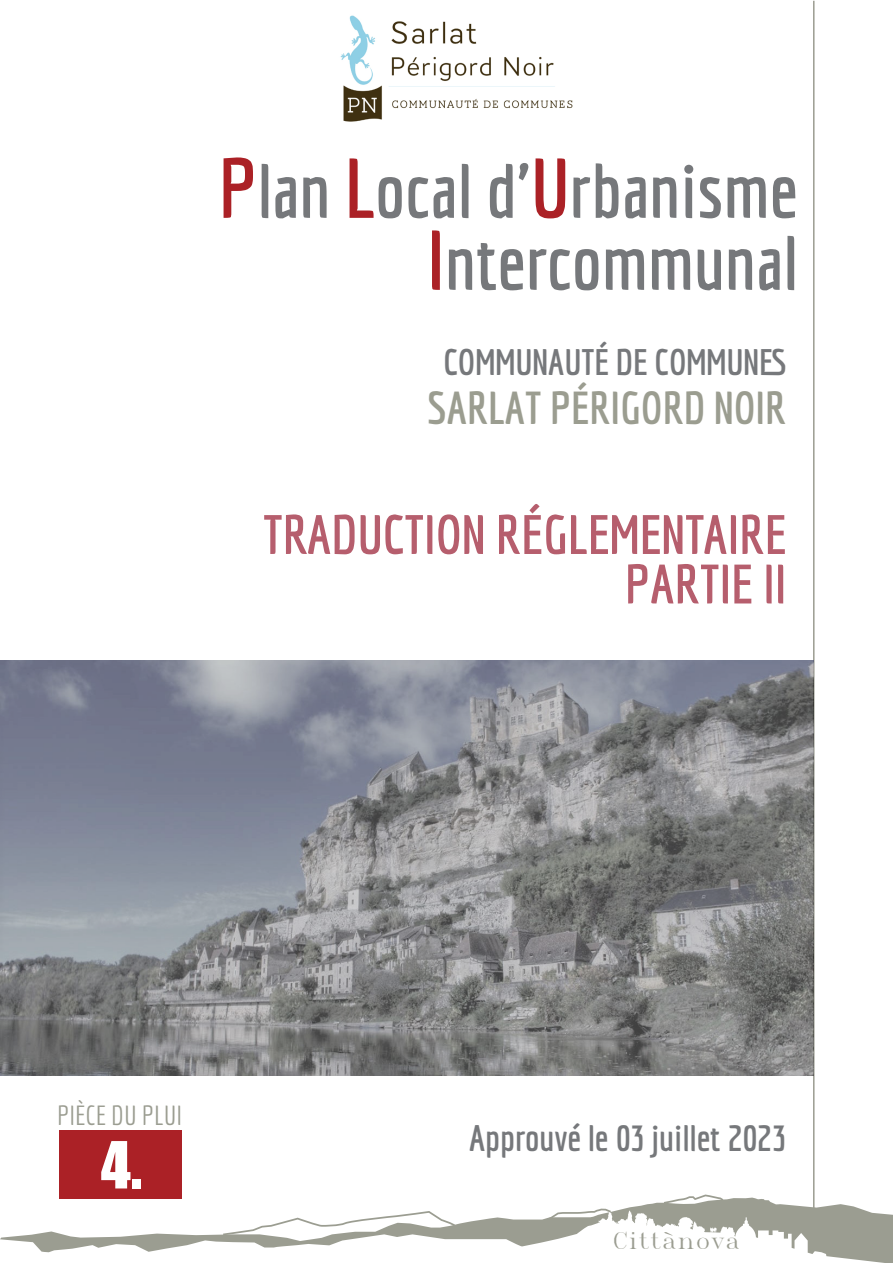
<style>
.page{position:relative;width:893px;height:1263px;background:#fff}
.page>*{position:absolute;margin:0;border:0;box-sizing:border-box;transform-origin:0 0}
.t1{font:700 75px/72px "Economica";color:#76787b;text-align:right}
.t2{font:60px "Impact";color:#fff}
.t3{font:700 54px "Economica";color:#b65e6d}
.t4{font:700 45px "Economica";color:#9b9d90}
.t5{font:700 36px "Economica";color:#76787b}
.t6{font:27px "Economica";color:#9b9d91}
.t7{font:22.5px "Roman T";letter-spacing:-.01em;color:#9b9d91}
.s1{font-size:82.5px;color:#ab2126}
</style>
<div class="page">
<div style="left:59px;top:1130px;width:123px;height:69px;background:#ab2126"></div>
<svg style="left:0;top:1193px;width:893px;height:70px"></svg>
<hr style="left:813px;top:1px;width:1px;height:659px;background:#9b9d91">
<hr style="left:813px;top:660px;width:1px;height:555px;background:#9b9d91">
<img style="left:0;top:660px;width:813px;height:416px">
<img style="left:340px;top:15px;width:233px;height:107px">
<h1 class="t1" style="left:219px;top:154px;width:581px"><span class="s1">P</span>lan <span class="s1">L</span>ocal d'<span class="s1">U</span>rbanisme<br><span class="s1">I</span>ntercommunal</h1>
<p class="t5" style="left:443px;top:341px;width:344px">COMMUNAUTÉ DE COMMUNES</p>
<p class="t4" style="left:427px;top:382px;width:361px">SARLAT PÉRIGORD NOIR</p>
<p class="t3" style="left:263px;top:503px;width:525px">TRADUCTION RÉGLEMENTAIRE</p>
<p class="t3" style="left:625px;top:553px;width:163px">PARTIE II</p>
<p class="t6" style="left:57px;top:1100px;width:127px">PIÈCE DU PLUI</p>
<p class="t2" style="left:101px;top:1118px;width:43px">4.</p>
<p class="t5" style="left:469px;top:1118px;width:319px">Approuvé le 03 juillet 2023</p>
<p class="t7" style="left:612px;top:1226px;width:130px">Cittànova</p>
</div>
